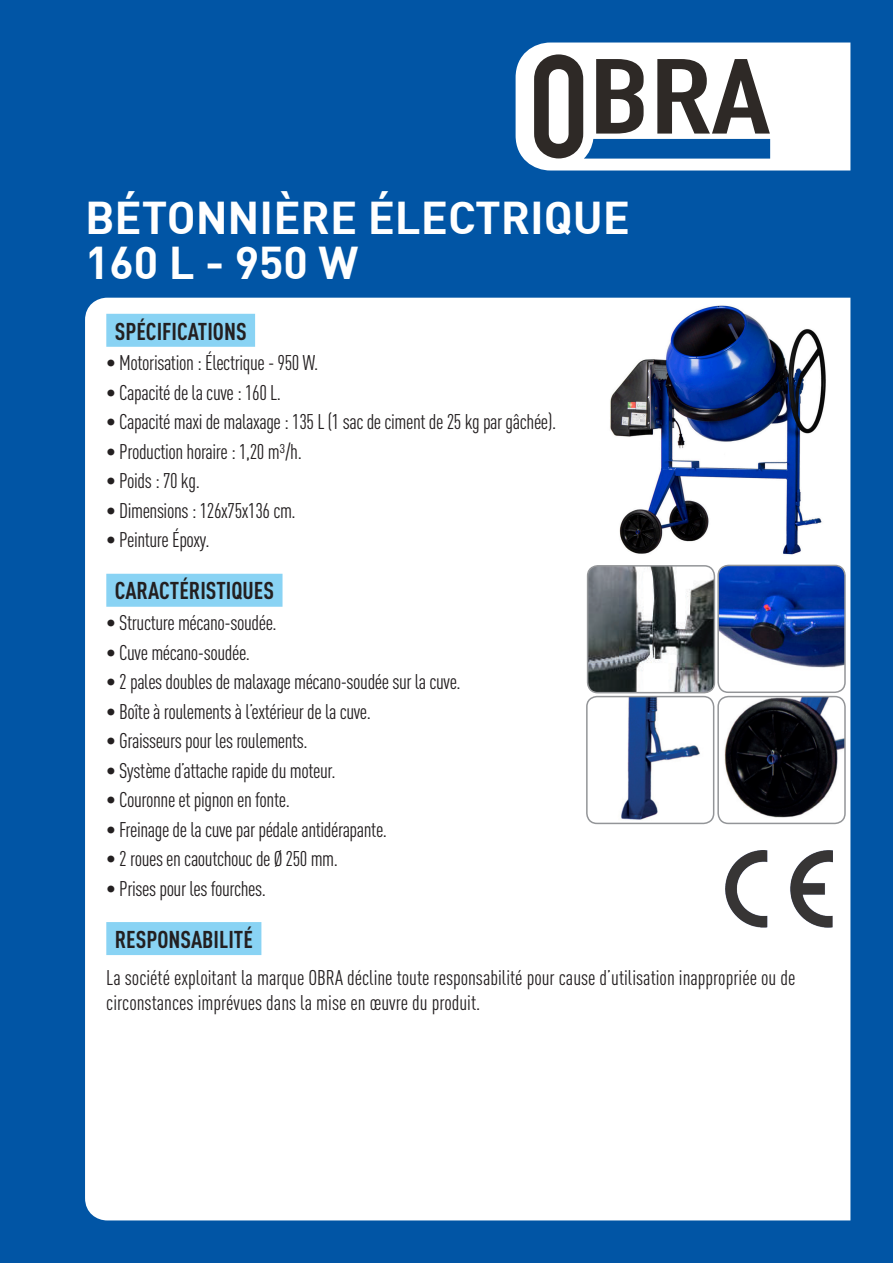
<style>
.page{position:relative;width:893px;height:1263px;background:#0155a5}
.page>*{position:absolute;margin:0;border:0;box-sizing:border-box;transform-origin:0 0}
.t1{font:700 45px/45px "DIN";color:#fff}
.t2{font:700 24px "DIN Cond";color:#231f20}
.t3{font:21px "DIN Cond";letter-spacing:-.02em;color:#231f20}
.t4{font:21px/25.2px "DIN Cond";color:#231f20}
</style>
<div class="page">
<div style="left:85px;top:298px;width:765px;height:922px;background:#fff"></div>
<svg style="left:516px;top:43px;width:334px;height:127px;background:#b4bbc2"></svg>
<img style="left:718px;top:565px;width:127px;height:127px">
<div style="left:717px;top:565px;width:129px;height:128px;border:2px solid #939598;border-radius:10px"></div>
<div style="left:106px;top:314px;width:149px;height:33px;background:#89d3f4"></div>
<div style="left:106px;top:574px;width:176px;height:33px;background:#89d3f4"></div>
<div style="left:106px;top:922px;width:155px;height:33px;background:#89d3f4"></div>
<img style="left:588px;top:566px;width:126px;height:127px">
<div style="left:587px;top:565px;width:128px;height:128px;border:2px solid #939598;border-radius:10px"></div>
<img style="left:587px;top:697px;width:127px;height:125px">
<div style="left:586px;top:696px;width:128px;height:128px;border:2px solid #939598;border-radius:10px"></div>
<img style="left:718px;top:697px;width:127px;height:126px">
<div style="left:717px;top:696px;width:129px;height:128px;border:2px solid #939598;border-radius:10px"></div>
<img style="left:726px;top:850px;width:106px;height:77px">
<img style="left:591px;top:302px;width:255px;height:255px">
<p class="t1" style="left:85px;top:193px;width:547px">BÉTONNIÈRE ÉLECTRIQUE<br>160 L - 950 W</p>
<p class="t2" style="left:115px;top:316px;width:133px">SPÉCIFICATIONS</p>
<p class="t3" style="left:106px;top:351px;width:214px">• Motorisation : Électrique - 950 W.</p>
<p class="t3" style="left:106px;top:380px;width:176px">• Capacité de la cuve : 160 L.</p>
<p class="t3" style="left:106px;top:410px;width:451px">• Capacité maxi de malaxage : 135 L (1 sac de ciment de 25 kg par gâchée).</p>
<p class="t3" style="left:106px;top:439px;width:197px">• Production horaire : 1,20 m³/h.</p>
<p class="t3" style="left:106px;top:469px;width:95px">• Poids : 70 kg.</p>
<p class="t3" style="left:106px;top:498px;width:191px">• Dimensions : 126x75x136 cm.</p>
<p class="t3" style="left:106px;top:528px;width:105px">• Peinture Époxy.</p>
<p class="t2" style="left:115px;top:576px;width:161px">CARACTÉRISTIQUES</p>
<p class="t3" style="left:106px;top:611px;width:172px">• Structure mécano-soudée.</p>
<p class="t3" style="left:106px;top:640px;width:145px">• Cuve mécano-soudée.</p>
<p class="t3" style="left:106px;top:670px;width:356px">• 2 pales doubles de malaxage mécano-soudée sur la cuve.</p>
<p class="t3" style="left:106px;top:699px;width:266px">• Boîte à roulements à l’extérieur de la cuve.</p>
<p class="t3" style="left:106px;top:729px;width:203px">• Graisseurs pour les roulements.</p>
<p class="t3" style="left:106px;top:758px;width:231px">• Système d’attache rapide du moteur.</p>
<p class="t3" style="left:106px;top:787px;width:185px">• Couronne et pignon en fonte.</p>
<p class="t3" style="left:106px;top:817px;width:282px">• Freinage de la cuve par pédale antidérapante.</p>
<p class="t3" style="left:106px;top:846px;width:233px">• 2 roues en caoutchouc de Ø 250 mm.</p>
<p class="t3" style="left:106px;top:876px;width:161px">• Prises pour les fourches.</p>
<p class="t2" style="left:115px;top:925px;width:140px">RESPONSABILITÉ</p>
<p class="t4" style="left:106px;top:964px;width:691px">La société exploitant la marque OBRA décline toute responsabilité pour cause d’utilisation inappropriée ou de circonstances imprévues dans la mise en œuvre du produit.</p>
</div>
